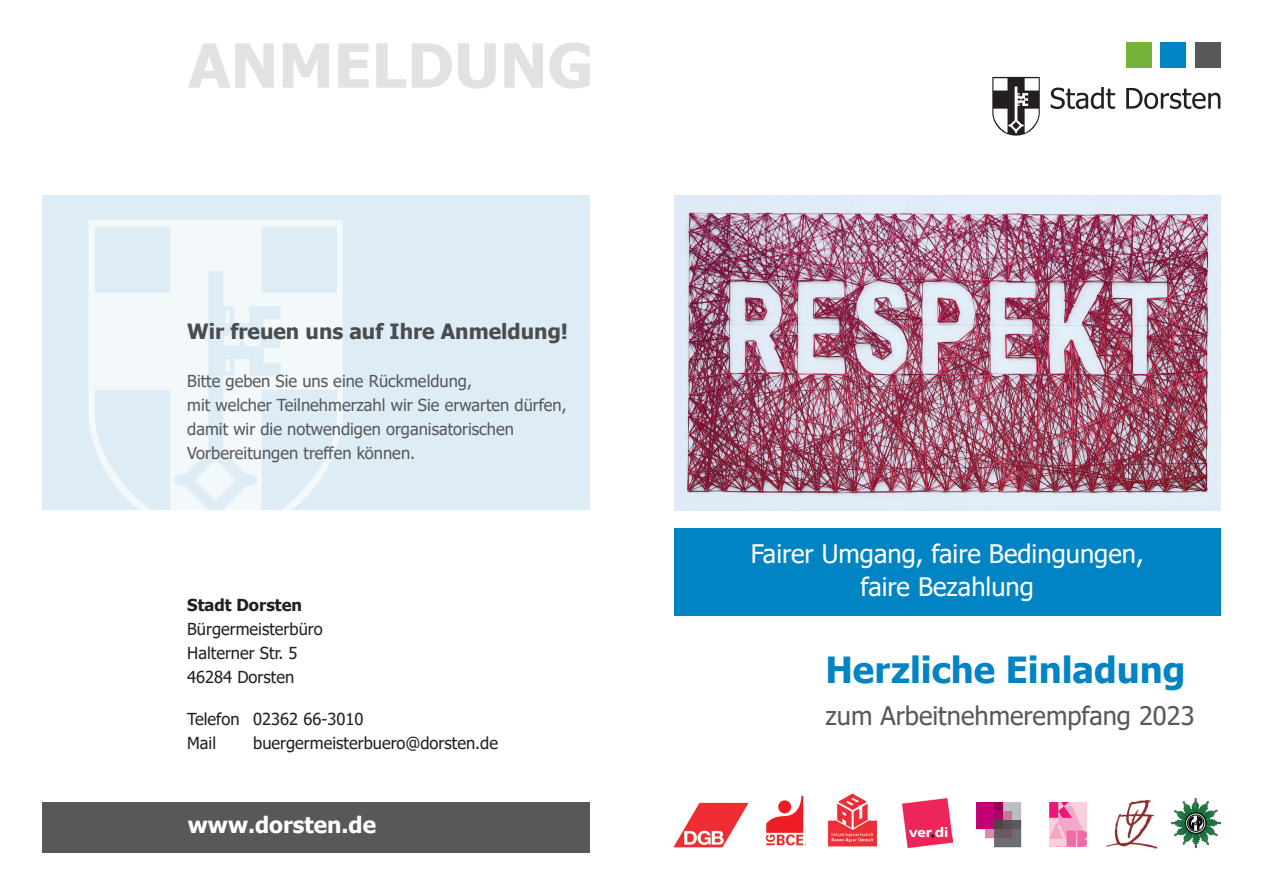
<style>
.page{position:relative;width:1263px;height:893px;background:#fff}
.page>*{position:absolute;margin:0;border:0;box-sizing:border-box;transform-origin:0 0}
.t1{font:700 36px "Tahoma";color:#0084c4}
.t2{font:25.5px/33px "Tahoma";color:#fff;text-align:center}
.t3{font:25.5px "Tahoma";color:#57585a}
.t4{font:700 22.5px "Tahoma";color:#fff}
.t5{font:700 21px "Tahoma";color:#4b4c4d}
.t6{font:16.5px/24px "Tahoma";color:#57585a}
.t7{font:16.5px/24px "Tahoma";color:#231f20}
.t8{font:700 16.5px "Tahoma";color:#231f20}
</style>
<div class="page">
<div style="left:43px;top:196px;width:547px;height:314px;background:#deecf6"></div>
<svg style="left:89px;top:220px;width:254px;height:290px;fill:#f3f8fb"></svg>
<img style="left:674px;top:196px;width:546px;height:314px">
<svg style="left:188px;top:43px;width:402px;height:46px"></svg>
<img style="left:976px;top:802px;width:46px;height:46px">
<img style="left:766px;top:795px;width:38px;height:51px">
<img style="left:1171px;top:798px;width:50px;height:51px">
<img style="left:827px;top:793px;width:50px;height:54px">
<img style="left:903px;top:798px;width:49px;height:49px">
<img style="left:674px;top:802px;width:75px;height:46px">
<img style="left:1049px;top:802px;width:37px;height:44px">
<div style="left:674px;top:529px;width:546px;height:87px;background:#0084c4"></div>
<div style="left:43px;top:802px;width:547px;height:50px;background:#57585a"></div>
<svg style="left:1051px;top:87px;width:169px;height:22px"></svg>
<svg style="left:992px;top:77px;width:48px;height:59px"></svg>
<div style="left:1126px;top:43px;width:26px;height:25px;background:#75b23a"></div>
<div style="left:1160px;top:43px;width:26px;height:25px;background:#0084c4"></div>
<div style="left:1195px;top:43px;width:25px;height:25px;background:#57585a"></div>
<img style="left:1106px;top:800px;width:52px;height:49px">
<p class="t5" style="left:187px;top:317px;width:382px">Wir freuen uns auf Ihre Anmeldung!</p>
<p class="t6" style="left:187px;top:370px;width:381px">Bitte geben Sie uns eine Rückmeldung,<br>mit welcher Teilnehmerzahl wir Sie erwarten dürfen, damit wir die notwendigen organisatorischen Vorbereitungen treffen können.</p>
<p class="t8" style="left:187px;top:594px;width:116px">Stadt Dorsten</p>
<p class="t7" style="left:187px;top:618px;width:137px">Bürgermeisterbüro<br>Halterner Str. 5<br>46284 Dorsten</p>
<p class="t7" style="left:187px;top:708px;width:178px">Telefon 02362 66-3010<br>Mail</p>
<p class="t7" style="left:253px;top:732px;width:246px">buergermeisterbuero@dorsten.de</p>
<h3 class="t4" style="left:188px;top:809px;width:190px">www.dorsten.de</h3>
<h2 class="t2" style="left:751px;top:539px;width:394px">Fairer Umgang, faire Bedingungen, faire Bezahlung</h2>
<h1 class="t1" style="left:825px;top:645px;width:362px">Herzliche Einladung</h1>
<h2 class="t3" style="left:825px;top:699px;width:371px">zum Arbeitnehmerempfang 2023</h2>
</div>
